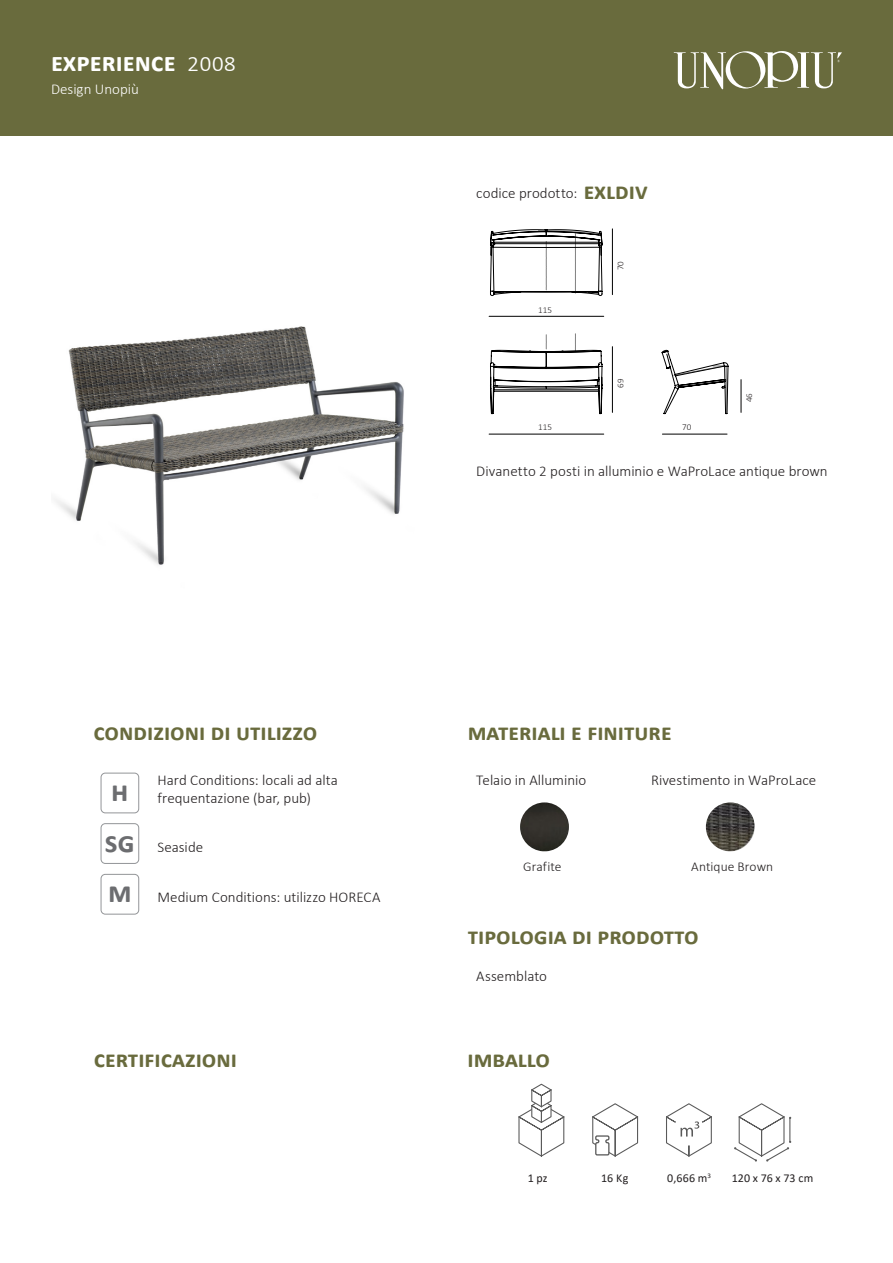
<style>
.page{position:relative;width:893px;height:1263px;background:#fff}
.page>*{position:absolute;margin:0;border:0;box-sizing:border-box;transform-origin:0 0}
.Simboli{font:700 30px "Calibri";color:#6c6d70}
.t1{font:700 27px "Calibri";color:#fff}
.Titoli{font:700 24px "Calibri";color:#696b3d}
.Descrizioni{font:300 15px "Calibri";color:#231f20}
.Descrizioni_simboli{font:300 15px/18px "Calibri";color:#231f20}
.t2{font:300 15px "Calibri";color:#fff}
.Descrizioni_simboli-2{font:300 13.5px "Calibri";letter-spacing:.005em;color:#231f20}
.Descrizioni_simboli-3{font:12px "Calibri";letter-spacing:.01em;color:#231f20}
.Descrizioni-2{font:300 9px "Calibri";letter-spacing:.015em;color:#231f20}
.s1{font-weight:300}
</style>
<div class="page">
<div style="left:0;top:0;width:893px;height:135px;background:#696b3d"></div>
<svg style="left:674px;top:51px;width:168px;height:38px"></svg>
<svg style="left:592px;top:1103px;width:47px;height:54px"></svg>
<svg style="left:666px;top:1103px;width:46px;height:54px"></svg>
<svg style="left:734px;top:1103px;width:57px;height:59px"></svg>
<svg style="left:518px;top:1083px;width:47px;height:74px"></svg>
<img style="left:520px;top:802px;width:49px;height:49px;border-radius:24px">
<img style="left:706px;top:802px;width:49px;height:49px;border-radius:24px">
<div style="left:101px;top:773px;width:38px;height:40px;border:1px solid #939598;border-radius:4px"></div>
<div style="left:101px;top:823px;width:38px;height:41px;border:1px solid #939598;border-radius:4px"></div>
<div style="left:101px;top:874px;width:38px;height:40px;border:1px solid #939598;border-radius:4px"></div>
<img style="left:55px;top:326px;width:349px;height:239px">
<svg style="left:490px;top:334px;width:122px;height:81px"></svg>
<svg style="left:490px;top:229px;width:122px;height:67px"></svg>
<svg style="left:661px;top:350px;width:67px;height:65px"></svg>
<hr style="left:489px;top:434px;width:115px;height:1px;background:#000">
<hr style="left:489px;top:316px;width:115px;height:1px;background:#000">
<hr style="left:662px;top:434px;width:65px;height:1px;background:#000">
<hr style="left:612px;top:347px;width:1px;height:65px;background:#000">
<hr style="left:612px;top:229px;width:1px;height:66px;background:#000">
<hr style="left:741px;top:380px;width:1px;height:32px;background:#000">
<p class="t1" style="left:51px;top:43px;width:187px">experience <span class="s1">2008</span></p>
<p class="t2" style="left:51px;top:79px;width:89px">Design Unopiù</p>
<p class="Descrizioni" style="left:476px;top:183px;width:103px">codice prodotto:</p>
<p class="Titoli" style="left:584px;top:174px;width:66px">exldiv</p>
<p class="Descrizioni-2" style="left:538px;top:304px;width:15px">115</p>
<p class="Descrizioni-2" style="left:538px;top:422px;width:15px">115</p>
<p class="Descrizioni-2" style="left:615px;top:270px;width:11px;rotate:-90deg">70</p>
<p class="Descrizioni-2" style="left:615px;top:388px;width:11px;rotate:-90deg">69</p>
<p class="Descrizioni-2" style="left:682px;top:422px;width:11px">70</p>
<p class="Descrizioni-2" style="left:744px;top:402px;width:11px;rotate:-90deg">46</p>
<p class="Descrizioni" style="left:476px;top:461px;width:353px">Divanetto 2 posti in alluminio e WaProLace antique brown</p>
<p class="Titoli" style="left:94px;top:715px;width:225px">CONDIZIONI DI UTILIZZO</p>
<p class="Simboli" style="left:111px;top:770px;width:19px">H</p>
<p class="Simboli" style="left:105px;top:820px;width:32px">SG</p>
<p class="Descrizioni_simboli" style="left:158px;top:771px;width:182px">Hard Conditions: locali ad alta frequentazione (bar, pub)</p>
<p class="Descrizioni_simboli" style="left:158px;top:837px;width:47px">Seaside</p>
<p class="Simboli" style="left:108px;top:871px;width:25px">M</p>
<p class="Descrizioni_simboli" style="left:158px;top:888px;width:224px">Medium Conditions: utilizzo HORECA</p>
<p class="Titoli" style="left:94px;top:1042px;width:133px">CERTIFICAZIONI</p>
<p class="Titoli" style="left:468px;top:715px;width:192px">MATERIALI E FINITURE</p>
<p class="Descrizioni" style="left:476px;top:770px;width:112px">Telaio in Alluminio</p>
<p class="Descrizioni" style="left:651px;top:770px;width:167px">Rivestimento in WaProLace</p>
<p class="Descrizioni_simboli-2" style="left:523px;top:858px;width:40px">Grafite</p>
<p class="Descrizioni_simboli-2" style="left:691px;top:858px;width:83px">Antique Brown</p>
<p class="Titoli" style="left:468px;top:919px;width:232px">TIPOLOGIA DI PRODOTTO</p>
<p class="Descrizioni" style="left:476px;top:966px;width:72px">Assemblato</p>
<p class="Titoli" style="left:468px;top:1042px;width:84px">IMBALLO</p>
<p class="Descrizioni_simboli-3" style="left:528px;top:1170px;width:21px">1 pz</p>
<p class="Descrizioni_simboli-3" style="left:601px;top:1170px;width:29px">16 Kg</p>
<p class="Descrizioni_simboli-3" style="left:667px;top:1170px;width:45px">0,666 m<sup>3</sup></p>
<p class="Descrizioni_simboli-3" style="left:732px;top:1170px;width:83px">120 x 76 x 73 cm</p>
</div>
